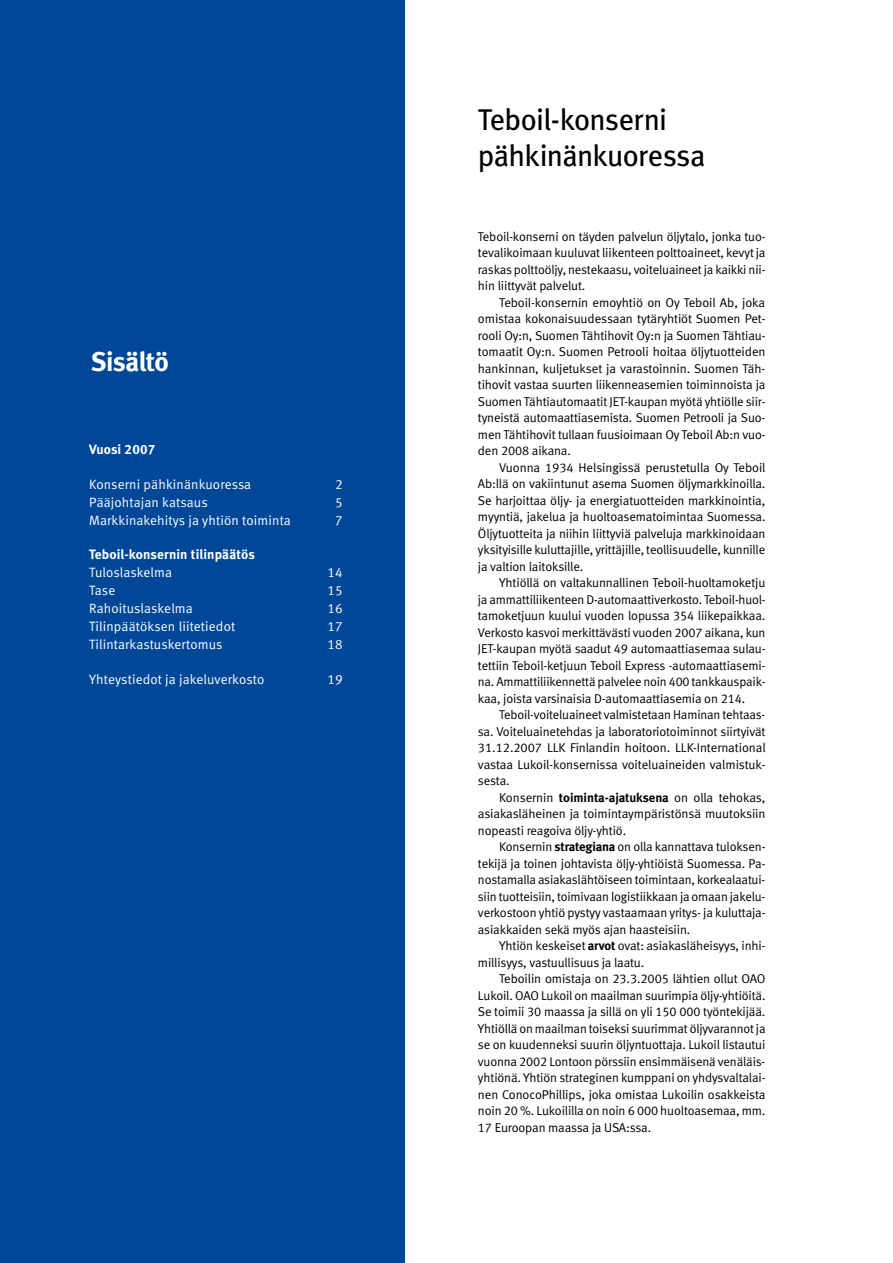
<style>
.page{position:relative;width:893px;height:1263px;background:#fff}
.page>*{position:absolute;margin:0;border:0;box-sizing:border-box;transform-origin:0 0}
.t1{font:30px/36px "Meta Book LF";letter-spacing:-.025em;color:#000}
.t2{font:27px "Meta Bold LF";letter-spacing:-.02em;color:#fff}
.t3{font:13.5px "Meta Normal LF";letter-spacing:.01em;color:#fff}
.t4{font:13.5px "Meta Bold LF";letter-spacing:.01em;color:#fff}
.t5{font:12.75px/16.5px "Meta Normal LF";letter-spacing:-.01em;color:#000;text-align:justify}
.s1{font-family:"Meta Bold LF"}
</style>
<div class="page">
<div style="left:0;top:0;width:405px;height:1263px;background:#004798"></div>
<h2 class="t2" style="left:91px;top:346px;width:80px">Sisältö</h2>
<p class="t4" style="left:89px;top:442px;width:68px">Vuosi 2007</p>
<p class="t3" style="left:89px;top:476px;width:164px">Konserni pähkinänkuoressa</p>
<p class="t3" style="left:335px;top:476px;width:9px">2</p>
<p class="t3" style="left:89px;top:494px;width:120px">Pääjohtajan katsaus</p>
<p class="t3" style="left:335px;top:494px;width:9px">5</p>
<p class="t3" style="left:89px;top:512px;width:203px">Markkinakehitys ja yhtiön toiminta</p>
<p class="t3" style="left:335px;top:512px;width:9px">7</p>
<p class="t4" style="left:89px;top:547px;width:167px">Teboil-konsernin tilinpäätös</p>
<p class="t3" style="left:89px;top:565px;width:84px">Tuloslaskelma</p>
<p class="t3" style="left:328px;top:565px;width:17px">14</p>
<p class="t3" style="left:89px;top:583px;width:27px">Tase</p>
<p class="t3" style="left:328px;top:583px;width:17px">15</p>
<p class="t3" style="left:89px;top:601px;width:105px">Rahoituslaskelma</p>
<p class="t3" style="left:328px;top:601px;width:17px">16</p>
<p class="t3" style="left:89px;top:619px;width:147px">Tilinpäätöksen liitetiedot</p>
<p class="t3" style="left:328px;top:619px;width:17px">17</p>
<p class="t3" style="left:89px;top:637px;width:135px">Tilintarkastuskertomus</p>
<p class="t3" style="left:328px;top:637px;width:17px">18</p>
<p class="t3" style="left:89px;top:671px;width:177px">Yhteystiedot ja jakeluverkosto</p>
<p class="t3" style="left:328px;top:671px;width:17px">19</p>
<h1 class="t1" style="left:478px;top:101px;width:229px">Teboil-konserni pähkinänkuoressa</h1>
<p class="t5" style="left:478px;top:228px;width:289px">Teboil-konserni on täyden palvelun öljytalo, jonka tuo&shy;tevalikoimaan kuuluvat liikenteen polttoaineet, kevyt ja raskas polttoöljy, nestekaasu, voiteluaineet ja kaikki nii&shy;hin liittyvät palvelut.</p>
<p class="t5" style="left:478px;top:294px;width:289px;text-indent:21px">Teboil-konsernin emoyhtiö on Oy Teboil Ab, joka omistaa kokonaisuudessaan tytäryhtiöt Suomen Pet&shy;rooli Oy:n, Suomen Tähtihovit Oy:n ja Suomen Tähtiau&shy;tomaatit Oy:n. Suomen Petrooli hoitaa öljytuotteiden hankinnan, kuljetukset ja varastoinnin. Suomen Täh&shy;tihovit vastaa suurten liikenneasemien toiminnoista ja Suomen Tähtiautomaatit JET-kaupan myötä yhtiölle siir&shy;tyneistä automaattiasemista. Suomen Petrooli ja Suo&shy;men Tähtihovit tullaan fuusioimaan Oy Teboil Ab:n vuo&shy;den 2008 aikana.</p>
<p class="t5" style="left:478px;top:459px;width:289px;text-indent:21px">Vuonna 1934 Helsingissä perustetulla Oy Teboil Ab:llä on vakiintunut asema Suomen öljymarkkinoilla.<br>Se harjoittaa öljy- ja energiatuotteiden markkinointia, myyntiä, jakelua ja huoltoasematoimintaa Suomessa.<br>Öljytuotteita ja niihin liittyviä palveluja markkinoidaan yksityisille kuluttajille, yrittäjille, teollisuudelle, kunnille ja valtion laitoksille.</p>
<p class="t5" style="left:478px;top:575px;width:289px;text-indent:21px">Yhtiöllä on valtakunnallinen Teboil-huoltamoketju ja ammattiliikenteen D-automaattiverkosto. Teboil-huol&shy;tamoketjuun kuului vuoden lopussa 354 liikepaikkaa.<br>Verkosto kasvoi merkittävästi vuoden 2007 aikana, kun JET-kaupan myötä saadut 49 automaattiasemaa sulau&shy;tettiin Teboil-ketjuun Teboil Express -automaattiasemi&shy;na. Ammattiliikennettä palvelee noin 400 tankkauspaik&shy;kaa, joista varsinaisia D-automaattiasemia on 214.</p>
<p class="t5" style="left:478px;top:707px;width:289px;text-indent:21px">Teboil-voiteluaineet valmistetaan Haminan tehtaas&shy;sa. Voiteluainetehdas ja laboratoriotoiminnot siirtyivät 31.12.2007 LLK Finlandin hoitoon. LLK-International vastaa Lukoil-konsernissa voiteluaineiden valmistuk&shy;sesta.</p>
<p class="t5" style="left:478px;top:789px;width:289px;text-indent:21px">Konsernin <span class="s1">toiminta-ajatuksena</span> on olla tehokas, asiakasläheinen ja toimintaympäristönsä muutoksiin nopeasti reagoiva öljy-yhtiö.</p>
<p class="t5" style="left:478px;top:839px;width:289px;text-indent:21px">Konsernin <span class="s1">strategiana</span> on olla kannattava tuloksen&shy;tekijä ja toinen johtavista öljy-yhtiöistä Suomessa. Pa&shy;nostamalla asiakaslähtöiseen toimintaan, korkealaatui&shy;siin tuotteisiin, toimivaan logistiikkaan ja omaan jakelu&shy;verkostoon yhtiö pystyy vastaamaan yritys- ja kuluttaja&shy;asiakkaiden sekä myös ajan haasteisiin.</p>
<p class="t5" style="left:478px;top:938px;width:289px;text-indent:21px">Yhtiön keskeiset <span class="s1">arvot</span> ovat: asiakasläheisyys, inhi&shy;millisyys, vastuullisuus ja laatu.</p>
<p class="t5" style="left:478px;top:971px;width:289px;text-indent:21px">Teboilin omistaja on 23.3.2005 lähtien ollut OAO Lukoil. OAO Lukoil on maailman suurimpia öljy-yhtiöitä.<br>Se toimii 30 maassa ja sillä on yli 150 000 työntekijää.<br>Yhtiöllä on maailman toiseksi suurimmat öljyvarannot ja se on kuudenneksi suurin öljyntuottaja. Lukoil listautui vuonna 2002 Lontoon pörssiin ensimmäisenä venäläis&shy;yhtiönä. Yhtiön strateginen kumppani on yhdysvaltalai&shy;nen ConocoPhillips, joka omistaa Lukoilin osakkeista noin 20 %. Lukoililla on noin 6 000 huoltoasemaa, mm.<br>17 Euroopan maassa ja USA:ssa.</p>
</div>
